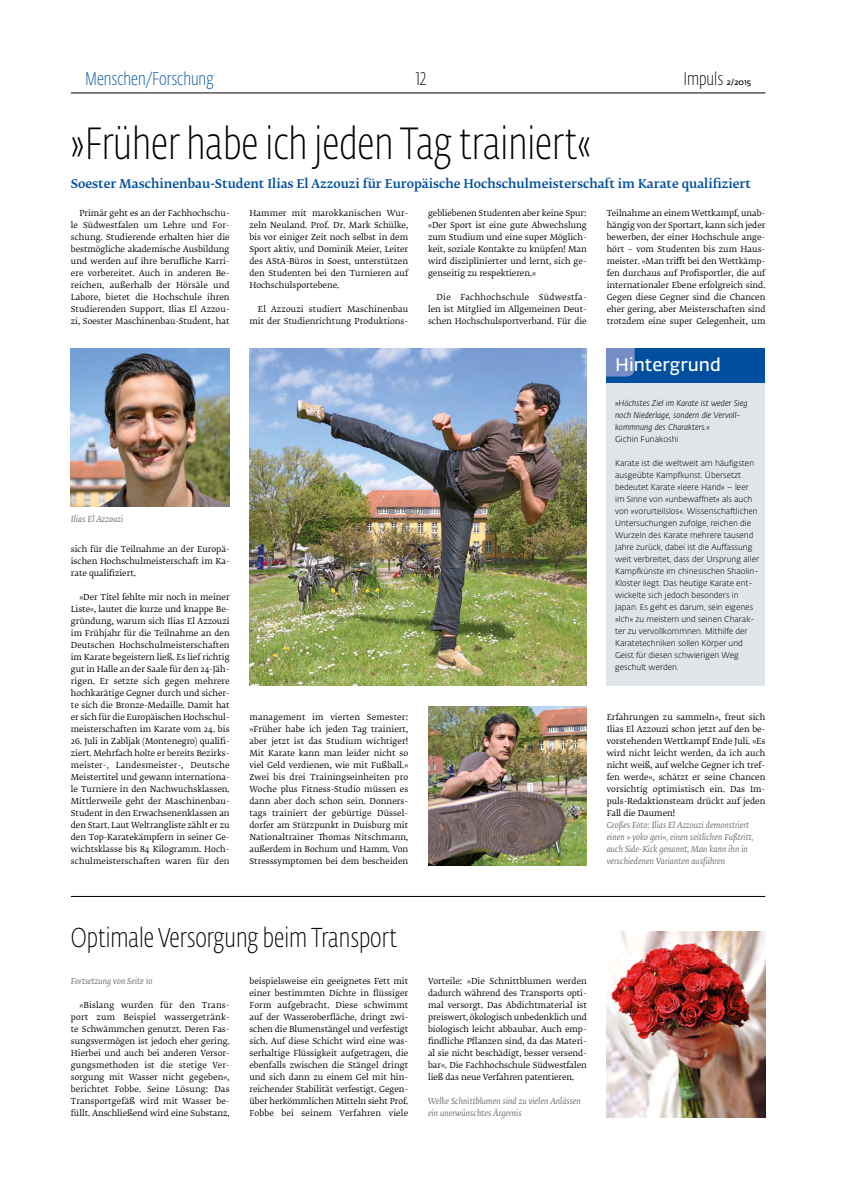
<style>
.page{position:relative;width:842px;height:1191px;background:#fff}
.page>*{position:absolute;margin:0;border:0;box-sizing:border-box;transform-origin:0 0}
.t1{font:44.5px "Fedra Sans Dis Std Thin Cond";color:#000}
.t2{font:27px "Fedra Sans Dis Std Thin Cond";color:#000}
.t3{font:18px "Fedra Sans Dis Std Thin Cond";color:#004f9f}
.t4{font:18px "Fedra Sans Dis Std Thin Cond";color:#000}
.t5{font:600 18px "Fedra Sans Alt Std";color:#fff}
.t6{font:500 12px "Fedra Serif B Std";color:#004f9f}
.t7{font:8.2px/12px "Fedra Serif B Std";letter-spacing:.005em;color:#000;text-align:justify}
.t8{font:300 8.2px/12px "Fedra Sans Alt Std";color:#000}
.t9{font:italic 8.2px/12px "Fedra Serif B Std";color:#706f6f}
.t10{font:italic 300 8.2px/12px "Fedra Sans Alt Std";color:#000}
.s1{font-family:"Fedra Sans Alt Std";font-weight:600;font-size:8.2px}
</style>
<div class="page">
<hr style="left:71px;top:92px;width:694px;height:1px;background:#000">
<hr style="left:71px;top:896px;width:694px;height:1px;background:#000">
<img style="left:606px;top:932px;width:159px;height:185px">
<img style="left:249px;top:348px;width:338px;height:338px">
<div style="left:606px;top:348px;width:159px;height:337px;background:#e0e5e8"></div>
<div style="left:606px;top:348px;width:159px;height:34px;background:#004f9f"></div>
<svg style="left:606px;top:348px;width:29px;height:28px"></svg>
<img style="left:71px;top:348px;width:159px;height:159px">
<img style="left:428px;top:706px;width:159px;height:159px">
<h3 class="t3" style="left:85px;top:68px;width:130px">Menschen/Forschung</h3>
<h3 class="t4" style="left:416px;top:68px;width:12px">12</h3>
<h3 class="t4" style="left:683px;top:68px;width:69px">Impuls <span class="s1">2/2015</span></h3>
<h1 class="t1" style="left:71px;top:116px;width:522px">»Früher habe ich jeden Tag trainiert«</h1>
<h3 class="t6" style="left:71px;top:175px;width:682px">Soester Maschinenbau-Student Ilias El Azzouzi für Europäische Hochschulmeisterschaft im Karate qualifiziert</h3>
<p class="t7" style="left:71px;top:208px;width:160px;text-indent:9px">Primär geht es an der Fachhochschu&shy;le Südwestfalen um Lehre und For&shy;schung. Studierende erhalten hier die bestmögliche akademische Ausbildung und werden auf ihre berufliche Karri&shy;ere vorbereitet. Auch in anderen Be&shy;reichen, außerhalb der Hörsäle und Labore, bietet die Hochschule ihren Studierenden Support. Ilias El Azzou&shy;zi, Soester Maschinenbau-Student, hat</p>
<p class="t7" style="left:607px;top:208px;width:160px">Teilnahme an einem Wettkampf, unab&shy;hängig von der Sportart, kann sich jeder bewerben, der einer Hochschule ange&shy;hört – vom Studenten bis zum Haus&shy;meister. »Man trifft bei den Wettkämp&shy;fen durchaus auf Profisportler, die auf internationaler Ebene erfolgreich sind.<br>Gegen diese Gegner sind die Chancen eher gering, aber Meisterschaften sind trotzdem eine super Gelegenheit, um</p>
<p class="t7" style="left:428px;top:208px;width:160px">gebliebenen Studenten aber keine Spur: »Der Sport ist eine gute Abwechslung zum Studium und eine super Möglich&shy;keit, soziale Kontakte zu knüpfen! Man wird disziplinierter und lernt, sich ge&shy;genseitig zu respektieren.«</p>
<p class="t7" style="left:428px;top:292px;width:160px;text-indent:8px">Die Fachhochschule Südwestfa&shy;len ist Mitglied im Allgemeinen Deut&shy;schen Hochschulsportverband. Für die</p>
<p class="t7" style="left:249px;top:208px;width:160px">Hammer mit marokkanischen Wur&shy;zeln Neuland. Prof. Dr. Mark Schülke, bis vor einiger Zeit noch selbst in dem Sport aktiv, und Dominik Meier, Leiter des AStA-Büros in Soest, unterstützen den Studenten bei den Turnieren auf Hochschulsportebene.</p>
<p class="t7" style="left:249px;top:304px;width:160px;text-align:right">El Azzouzi studiert Maschinenbau mit der Studienrichtung Produktions-</p>
<p class="t9" style="left:71px;top:513px;width:54px">Ilias El Azzouzi</p>
<p class="t7" style="left:71px;top:544px;width:160px">sich für die Teilnahme an der Europä&shy;ischen Hochschulmeisterschaft im Ka&shy;rate qualifiziert.</p>
<p class="t7" style="left:71px;top:592px;width:160px;text-indent:9px">»Der Titel fehlte mir noch in meiner Liste«, lautet die kurze und knappe Be&shy;gründung, warum sich Ilias El Azzouzi im Frühjahr für die Teilnahme an den Deutschen Hochschulmeisterschaften im Karate begeistern ließ. Es lief richtig gut in Halle an der Saale für den 24-Jäh&shy;rigen. Er setzte sich gegen mehrere hochkarätige Gegner durch und sicher&shy;te sich die Bronze-Medaille. Damit hat er sich für die Europäischen Hochschul&shy;meisterschaften im Karate vom 24. bis</p>
<p class="t7" style="left:71px;top:736px;width:160px">26. Juli in Zabljak (Montenegro) qualifi&shy;ziert. Mehrfach holte er bereits Bezirks&shy;meister-, Landesmeister-, Deutsche Meistertitel und gewann internationa&shy;le Turniere in den Nachwuchsklassen.<br>Mittlerweile geht der Maschinenbau-Student in den Erwachsenenklassen an den Start. Laut Weltrangliste zählt er zu den Top-Karatekämpfern in seiner Ge&shy;wichtsklasse bis 84 Kilogramm. Hoch&shy;schulmeisterschaften waren für den</p>
<p class="t7" style="left:249px;top:712px;width:160px">management im vierten Semester: »Früher habe ich jeden Tag trainiert, aber jetzt ist das Studium wichtiger!<br>Mit Karate kann man leider nicht so viel Geld verdienen, wie mit Fußball.« Zwei bis drei Trainingseinheiten pro Woche plus Fitness-Studio müssen es dann aber doch schon sein. Donners&shy;tags trainiert der gebürtige Düssel&shy;dorfer am Stützpunkt in Duisburg mit Nationaltrainer Thomas Nitschmann, außerdem in Bochum und Hamm. Von Stresssymptomen bei dem bescheiden</p>
<h3 class="t5" style="left:615px;top:354px;width:107px">Hintergrund</h3>
<p class="t10" style="left:615px;top:397px;width:134px">»Höchstes Ziel im Karate ist weder Sieg noch Niederlage, sondern die Vervoll&shy;kommnung des Charakters.«</p>
<p class="t8" style="left:615px;top:433px;width:65px">Gichin Funakoshi</p>
<p class="t8" style="left:615px;top:457px;width:146px">Karate ist die weltweit am häufigsten ausgeübte Kampfkunst. Übersetzt bedeutet Karate »leere Hand« – leer im Sinne von »unbewaffnet« als auch von »vorurteilslos«. Wissenschaftlichen Untersuchungen zufolge, reichen die Wurzeln des Karate mehrere tausend Jahre zurück, dabei ist die Auffassung weit verbreitet, dass der Ursprung aller Kampfkünste im chinesischen Shaolin-Kloster liegt. Das heutige Karate ent&shy;wickelte sich jedoch besonders in Japan. Es geht es darum, sein eigenes »Ich« zu meistern und seinen Charak&shy;ter zu vervollkommnen. Mithilfe der Karatetechniken sollen Körper und Geist für diesen schwierigen Weg geschult werden.</p>
<p class="t7" style="left:607px;top:712px;width:160px">Erfahrungen zu sammeln«, freut sich Ilias El Azzouzi schon jetzt auf den be&shy;vorstehenden Wettkampf Ende Juli. »Es wird nicht leicht werden, da ich auch nicht weiß, auf welche Gegner ich tref&shy;fen werde«, schätzt er seine Chancen vorsichtig optimistisch ein. Das Im&shy;puls-Redaktionsteam drückt auf jeden Fall die Daumen!</p>
<p class="t9" style="left:607px;top:820px;width:148px">Großes Foto: Ilias El Azzouzi demonstriert einen » yoko geri«, einen seitlichen Fußtritt, auch Side-Kick genannt, Man kann ihn in verschiedenen Varianten ausführen</p>
<h2 class="t2" style="left:71px;top:921px;width:328px">Optimale Versorgung beim Transport</h2>
<p class="t9" style="left:71px;top:976px;width:83px">Fortsetzung von Seite 10</p>
<p class="t7" style="left:71px;top:1000px;width:160px;text-indent:9px">»Bislang wurden für den Trans&shy;port zum Beispiel wassergetränk&shy;te Schwämmchen genutzt. Deren Fas&shy;sungsvermögen ist jedoch eher gering.<br>Hierbei und auch bei anderen Versor&shy;gungsmethoden ist die stetige Ver&shy;sorgung mit Wasser nicht gegeben«, berichtet Fobbe. Seine Lösung: Das Transportgefäß wird mit Wasser be&shy;füllt. Anschließend wird eine Substanz,</p>
<p class="t7" style="left:249px;top:976px;width:160px">beispielsweise ein geeignetes Fett mit einer bestimmten Dichte in flüssiger Form aufgebracht. Diese schwimmt auf der Wasseroberfläche, dringt zwi&shy;schen die Blumenstängel und verfestigt sich. Auf diese Schicht wird eine was&shy;serhaltige Flüssigkeit aufgetragen, die ebenfalls zwischen die Stängel dringt und sich dann zu einem Gel mit hin&shy;reichender Stabilität verfestigt. Gegen&shy;über herkömmlichen Mitteln sieht Prof.<br>Fobbe bei seinem Verfahren viele</p>
<p class="t7" style="left:428px;top:976px;width:160px">Vorteile: »Die Schnittblumen werden dadurch während des Transports opti&shy;mal versorgt. Das Abdichtmaterial ist preiswert, ökologisch unbedenklich und biologisch leicht abbaubar. Auch emp&shy;findliche Pflanzen sind, da das Materi&shy;al sie nicht beschädigt, besser versend&shy;bar«. Die Fachhochschule Südwestfalen ließ das neue Verfahren patentieren.</p>
<p class="t9" style="left:428px;top:1096px;width:154px">Welke Schnittblumen sind zu vielen Anlässen ein unerwünschtes Ärgernis</p>
</div>
